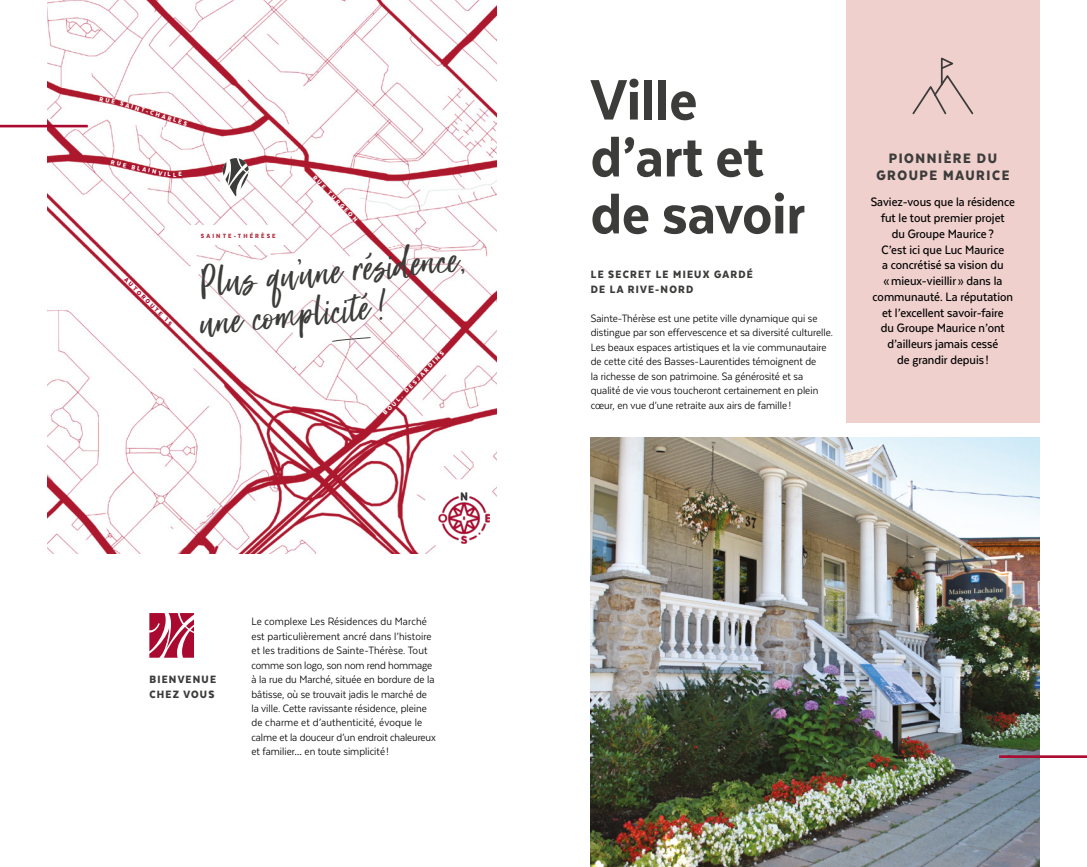
<style>
.page{position:relative;width:1087px;height:867px;background:#fff}
.page>*{position:absolute;margin:0;border:0;box-sizing:border-box;transform-origin:0 0}
.t1{font:800 65.62px/56.9px "Texta Narrow";color:#3c3c3b}
.t2{font:43.75px/39px "Super Natural";color:#3c3c3b}
.t3{font:900 15.75px/17.5px "Texta Narrow";letter-spacing:.1em;color:#3c3c3b;text-align:center}
.t4{font:500 14px/15.8px "Texta Narrow";color:#000;text-align:center}
.t5{font:12.25px/14.4px "Texta Narrow";color:#000}
.t6{font:900 12.25px/14.4px "Texta Narrow";letter-spacing:.1em;color:#3c3c3b}
.t7{font:900 7px "Texta Narrow";color:#fff}
.t8{font:900 7px "Texta Narrow";letter-spacing:.3em;color:#b22b3c}
.t9{font:900 7px "Texta Narrow";color:#aa0a2f}
</style>
<div class="page">
<div style="left:846px;top:0;width:194px;height:423px;background:#efd0cd"></div>
<img style="left:47px;top:0;width:449px;height:553px">
<svg style="left:421px;top:479px;width:76px;height:75px"></svg>
<img style="left:438px;top:492px;width:52px;height:51px">
<svg style="left:223px;top:158px;width:26px;height:38px"></svg>
<svg style="left:149px;top:613px;width:45px;height:44px"></svg>
<svg style="left:912px;top:57px;width:62px;height:58px"></svg>
<img style="left:591px;top:437px;width:449px;height:429px">
<hr style="left:999px;top:755px;width:88px;height:2px;background:#aa0a2f">
<hr style="left:0;top:125px;width:88px;height:2px;background:#aa0a2f">
<div style="left:190px;top:225px;width:97px;height:20px;background:#fff"></div>
<svg style="left:332px;top:336px;width:39px;height:6px"></svg>
<svg style="left:109px;top:160px;width:74px;height:17px"></svg>
<svg style="left:100px;top:97px;width:24px;height:9px"></svg>
<p class="t7" style="left:127px;top:101px;width:66px;rotate:17deg">AINT-CHARLES</p>
<p class="t7" style="left:132px;top:163px;width:33px;rotate:12deg">BLAINV</p>
<p class="t9" style="left:128px;top:276px;width:66px;rotate:45deg">AUTOROUTE 15</p>
<p class="t8" style="left:201px;top:232px;width:76px">SAINTE-THÉRÈSE</p>
<p class="t7" style="left:317px;top:174px;width:63px;rotate:46deg">RUE TURGEON</p>
<h2 class="t2" style="left:195px;top:266px;width:271px;rotate:-6deg">Plus qu’une résidence, une complicité!</h2>
<p class="t7" style="left:381px;top:411px;width:87px;rotate:-46deg">BOUL. DESJARDINS</p>
<p class="t6" style="left:149px;top:671px;width:68px">BIENVENUE<br>CHEZ VOUS</p>
<p class="t5" style="left:251px;top:614px;width:186px">Le complexe Les Résidences du Marché est particulièrement ancré dans l’histoire et les traditions de Sainte-Thérèse. Tout comme son logo, son nom rend hommage à la rue du Marché, située en bordure de la bâtisse, où se trouvait jadis le marché de la ville. Cette ravissante résidence, pleine de charme et d’authenticité, évoque le calme et la douceur d’un endroit chaleureux et familier… en toute simplicité !</p>
<h1 class="t1" style="left:591px;top:70px;width:216px">Ville d’art et de savoir</h1>
<p class="t6" style="left:591px;top:267px;width:164px">LE SECRET LE MIEUX GARDÉ<br>DE LA RIVE-NORD</p>
<p class="t5" style="left:591px;top:311px;width:244px">Sainte-Thérèse est une petite ville dynamique qui se distingue par son effervescence et sa diversité culturelle.<br>Les beaux espaces artistiques et la vie communautaire de cette cité des Basses-Laurentides témoignent de<br>la richesse de son patrimoine. Sa générosité et sa qualité de vie vous toucheront certainement en plein cœur, en vue d’une retraite aux airs de famille !</p>
<p class="t3" style="left:876px;top:149px;width:135px">PIONNIÈRE DU<br>GROUPE MAURICE</p>
<p class="t4" style="left:871px;top:194px;width:146px">Saviez-vous que la résidence fut le tout premier projet<br>du Groupe Maurice ?<br>C’est ici que Luc Maurice<br>a concrétisé sa vision du «mieux-vieillir» dans la communauté. La réputation et l’excellent savoir-faire<br>du Groupe Maurice n’ont d’ailleurs jamais cessé<br>de grandir depuis!</p>
</div>
